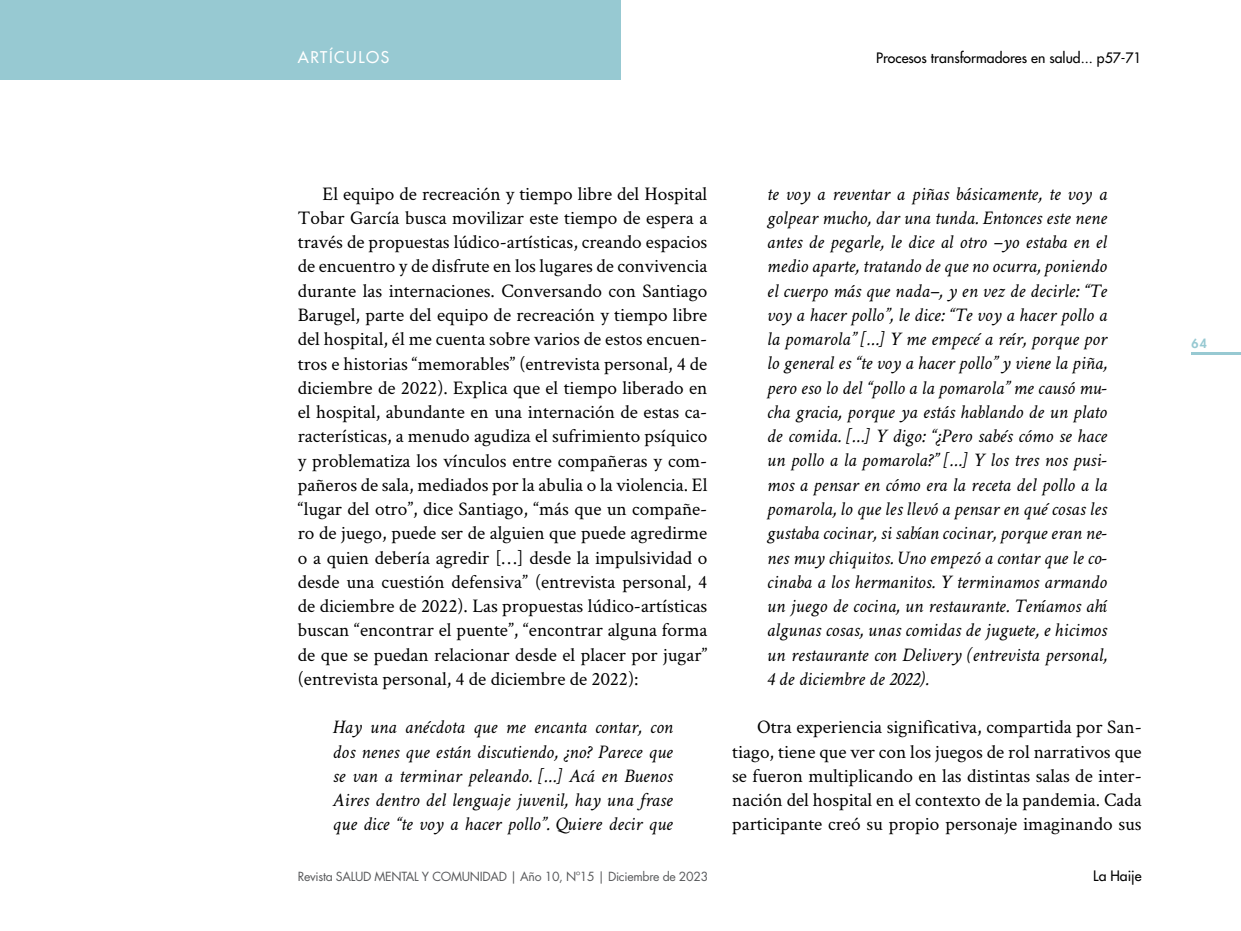
<style>
.page{position:relative;width:1241px;height:931px;background:#fff}
.page>*{position:absolute;margin:0;border:0;box-sizing:border-box;transform-origin:0 0}
.t1{font:19.25px/24.2px "Crimson Text";color:#000;text-align:justify}
.t2{font:italic 19.25px/24.2px "Crimson Text";color:#000;text-align:justify}
.t3{font:500 15.75px "Futura Std";letter-spacing:.1em;color:#fff}
.t4{font:500 14px "Futura Std";color:#000}
.t5{font:12.25px "Futura Std";letter-spacing:-.025em;color:#58595b}
.t6{font:800 12.25px "Futura Std";color:#97c9d2}
</style>
<div class="page">
<div style="left:0;top:0;width:620px;height:79px;background:#97c9d2"></div>
<hr style="left:1191px;top:352px;width:49px;height:2px;background:#97c9d2">
<p class="t3" style="left:298px;top:47px;width:93px">ARTÍCULOS</p>
<p class="t4" style="left:876px;top:49px;width:267px">Procesos transformadores en salud... p57-71</p>
<p class="t1" style="left:298px;top:181px;width:411px;text-indent:25px">El equipo de recreación y tiempo libre del Hospital Tobar García busca movilizar este tiempo de espera a través de propuestas lúdico-artísticas, creando espacios de encuentro y de disfrute en los lugares de convivencia durante las internaciones. Conversando con Santiago Barugel, parte del equipo de recreación y tiempo libre del hospital, él me cuenta sobre varios de estos encuen&shy;tros e historias “memorables” (entrevista personal, 4 de diciembre de 2022). Explica que el tiempo liberado en el hospital, abundante en una internación de estas ca&shy;racterísticas, a menudo agudiza el sufrimiento psíquico y problematiza los vínculos entre compañeras y com&shy;pañeros de sala, mediados por la abulia o la violencia. El “lugar del otro”, dice Santiago, “más que un compañe&shy;ro de juego, puede ser de alguien que puede agredirme o a quien debería agredir […] desde la impulsividad o desde una cuestión defensiva” (entrevista personal, 4 de diciembre de 2022). Las propuestas lúdico-artísticas buscan “encontrar el puente”, “encontrar alguna forma de que se puedan relacionar desde el placer por jugar” (entrevista personal, 4 de diciembre de 2022):</p>
<p class="t2" style="left:332px;top:715px;width:341px">Hay una anécdota que me encanta contar, con dos nenes que están discutiendo, ¿no? Parece que se van a terminar peleando. […] Acá en Buenos Aires dentro del lenguaje juvenil, hay una frase que dice “te voy a hacer pollo”. Quiere decir que</p>
<p class="t5" style="left:298px;top:868px;width:412px">Revista SALUD MENTAL Y COMUNIDAD | Año 10, Nº15 | Diciembre de 2023</p>
<p class="t2" style="left:766px;top:181px;width:341px">te voy a reventar a piñas básicamente, te voy a golpear mucho, dar una tunda. Entonces este nene antes de pegarle, le dice al otro –yo estaba en el medio aparte, tratando de que no ocurra, poniendo el cuerpo más que nada–, y en vez de decirle: “Te voy a hacer pollo”, le dice: “Te voy a hacer pollo a la pomarola” […] Y me empecé a reír, porque por lo general es “te voy a hacer pollo” y viene la piña, pero eso lo del “pollo a la pomarola” me causó mu&shy;cha gracia, porque ya estás hablando de un plato de comida. […] Y digo: “¿Pero sabés cómo se hace un pollo a la pomarola?” […] Y los tres nos pusi&shy;mos a pensar en cómo era la receta del pollo a la pomarola, lo que les llevó a pensar en qué cosas les gustaba cocinar, si sabían cocinar, porque eran ne&shy;nes muy chiquitos. Uno empezó a contar que le co&shy;cinaba a los hermanitos. Y terminamos armando un juego de cocina, un restaurante. Teníamos ahí algunas cosas, unas comidas de juguete, e hicimos un restaurante con Delivery (entrevista personal, 4 de diciembre de 2022).</p>
<p class="t1" style="left:732px;top:714px;width:411px;text-indent:25px">Otra experiencia significativa, compartida por San&shy;tiago, tiene que ver con los juegos de rol narrativos que se fueron multiplicando en las distintas salas de inter&shy;nación del hospital en el contexto de la pandemia. Cada participante creó su propio personaje imaginando sus</p>
<p class="t4" style="left:1093px;top:867px;width:50px">La Haije</p>
<p class="t6" style="left:1191px;top:336px;width:17px">64</p>
</div>
